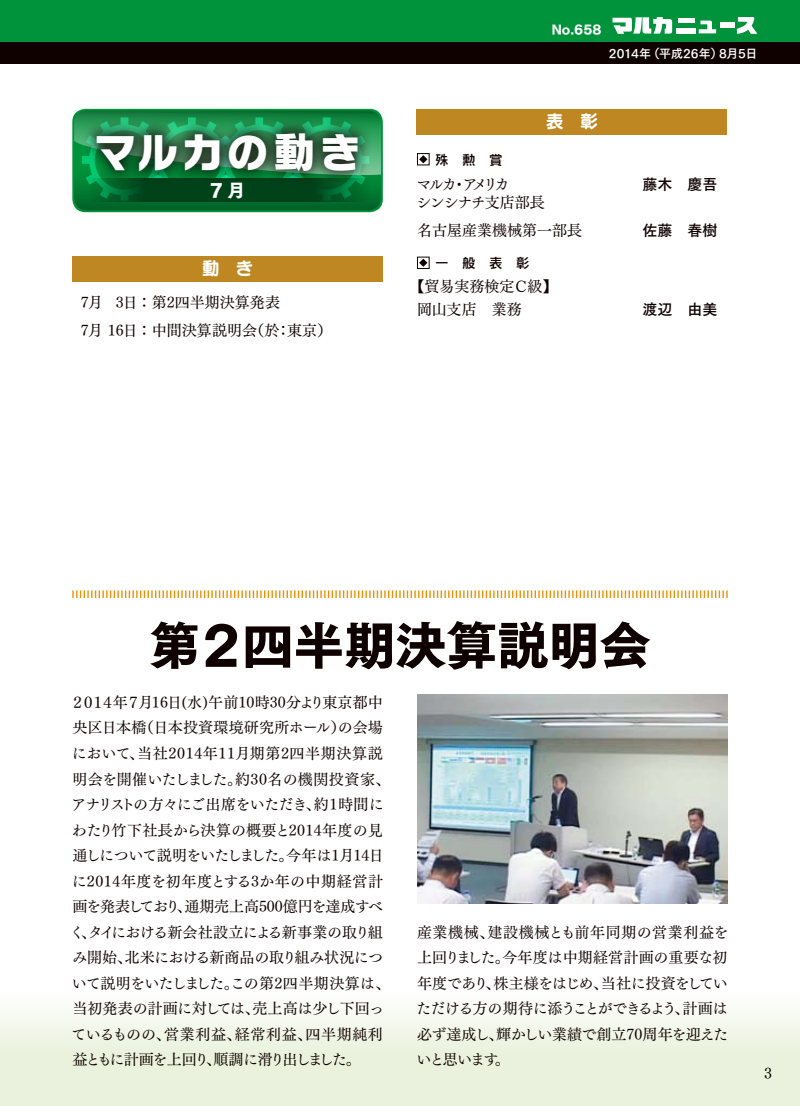
<style>
.page{position:relative;width:800px;height:1106px;background:#fff}
.page>*{position:absolute;margin:0;border:0;box-sizing:border-box;transform-origin:0 0}
.t1{font:51px "Tsuku Go Pro H";color:#0f0100}
.t2{font:42px "Rodin NTLG Pro EB";letter-spacing:.09em;color:#fff}
.t3{font:18px "Seurat Pro B";color:#fff}
.t4{font:17.7px "Tsuku Go Pro H";color:#fff}
.t5{font:15px/25.5px "Tsuku Min Pro M";letter-spacing:-.005em;color:#0f0100}
.t6{font:15px/18px "Tsuku Min Pro M";letter-spacing:-.11em;color:#0f0100}
.t7{font:15px "Tsuku Go Pro B";color:#0f0100}
.t8{font:13.5px "Rodin Pro DB";letter-spacing:1em;color:#0f0100}
.t9{font:12px "Tsuku Go Pro B";letter-spacing:-.02em;color:#fff}
.t10{font:12px "Tsuku Go Pro H";color:#fff}
</style>
<div class="page">
<div style="left:0;top:991px;width:799px;height:115px;background:linear-gradient(to bottom,#fafcf7,#e5efd5)"></div>
<div style="left:0;top:0;width:799px;height:43px;background:#00933c"></div>
<div style="left:0;top:43px;width:799px;height:21px;background:#0f0100"></div>
<svg style="left:612px;top:17px;width:60px;height:17px"></svg>
<div style="left:677px;top:18px;width:17px;height:5px;background:#fff"></div>
<div style="left:676px;top:28px;width:19px;height:6px;background:#fff"></div>
<svg style="left:698px;top:20px;width:18px;height:13px"></svg>
<div style="left:719px;top:23px;width:15px;height:5px;background:#fff"></div>
<svg style="left:736px;top:17px;width:21px;height:17px"></svg>
<img style="left:417px;top:694px;width:310px;height:209px">
<svg style="left:72px;top:109px;width:311px;height:103px;background:#088e3f"></svg>
<div style="left:74px;top:111px;width:307px;height:99px;background:#006629;border-radius:13px"></div>
<svg style="left:74px;top:111px;width:307px;height:90px"></svg>
<svg style="left:86px;top:184px;width:283px;height:18px;fill:#00421a"></svg>
<div style="left:80px;top:115px;width:291px;height:69px;background:#0f0100;opacity:.75"></div>
<div style="left:416px;top:109px;width:311px;height:25px;background:#bf8721"></div>
<div style="left:417px;top:153px;width:12px;height:12px;border:1px solid #0f0100"></div>
<svg style="left:419px;top:155px;width:8px;height:8px"></svg>
<div style="left:417px;top:257px;width:12px;height:12px;border:1px solid #0f0100"></div>
<svg style="left:419px;top:259px;width:8px;height:8px"></svg>
<div style="left:72px;top:256px;width:311px;height:26px;background:#bf8721"></div>
<svg style="left:72px;top:590px;width:655px;height:8px"></svg>
<h2 class="t2" style="left:94px;top:123px;width:268px">マルカの動き</h2>
<p class="t4" style="left:210px;top:180px;width:37px">7月</p>
<p class="t8" style="left:435px;top:151px;width:69px">殊勲賞</p>
<p class="t10" style="left:551px;top:22px;width:51px">No.658</p>
<p class="t9" style="left:608px;top:43px;width:150px">2014年（平成26年）8月5日</p>
<p class="t3" style="left:546px;top:109px;width:54px">表 彰</p>
<p class="t6" style="left:416px;top:174px;width:130px">マルカ・アメリカ<br>シンシナチ支店部長</p>
<p class="t7" style="left:642px;top:171px;width:76px">藤木　慶吾</p>
<p class="t5" style="left:417px;top:216px;width:166px">名古屋産業機械第一部長</p>
<p class="t7" style="left:642px;top:217px;width:76px">佐藤　春樹</p>
<p class="t3" style="left:202px;top:256px;width:53px">動 き</p>
<p class="t8" style="left:435px;top:254px;width:96px">一般表彰</p>
<p class="t5" style="left:81px;top:286px;width:253px;line-height:27.8px">7月 3日：第2四半期決算発表<br>7月 16日：中間決算説明会（於：東京）</p>
<p class="t5" style="left:417px;top:272px;width:150px;line-height:23.5px;text-indent:-8px">【貿易実務検定Ｃ級】　岡山支店　業務</p>
<p class="t7" style="left:642px;top:297px;width:76px">渡辺　由美</p>
<h1 class="t1" style="left:149px;top:617px;width:502px">第２四半期決算説明会</h1>
<p class="t5" style="left:69px;top:687px;width:322px">２０１４年７月16日(水)午前10時30分より東京都中央区日本橋（日本投資環境研究所ホール）の会場において、当社2014年11月期第2四半期決算説明会を開催いたしました。約30名の機関投資家、アナリストの方々にご出席をいただき、約1時間にわたり竹下社長から決算の概要と2014年度の見通しについて説明をいたしました。今年は1月14日に2014年度を初年度とする3か年の中期経営計画を発表しており、通期売上高500億円を達成すべく、タイにおける新会社設立による新事業の取り組み開始、北米における新商品の取り組み状況について説明をいたしました。この第2四半期決算は、当初発表の計画に対しては、売上高は少し下回っているものの、営業利益、経常利益、四半期純利益ともに計画を上回り、順調に滑り出しました。</p>
<p class="t5" style="left:416px;top:917px;width:313px;text-align:justify">産業機械、建設機械とも前年同期の営業利益を上回りました。今年度は中期経営計画の重要な初年度であり、株主様をはじめ、当社に投資をしていただける方の期待に添うことができるよう、計画は必ず達成し、輝かしい業績で創立70周年を迎えたいと思います。</p>
<p class="t5" style="left:764px;top:1059px;width:9px">3</p>
</div>
